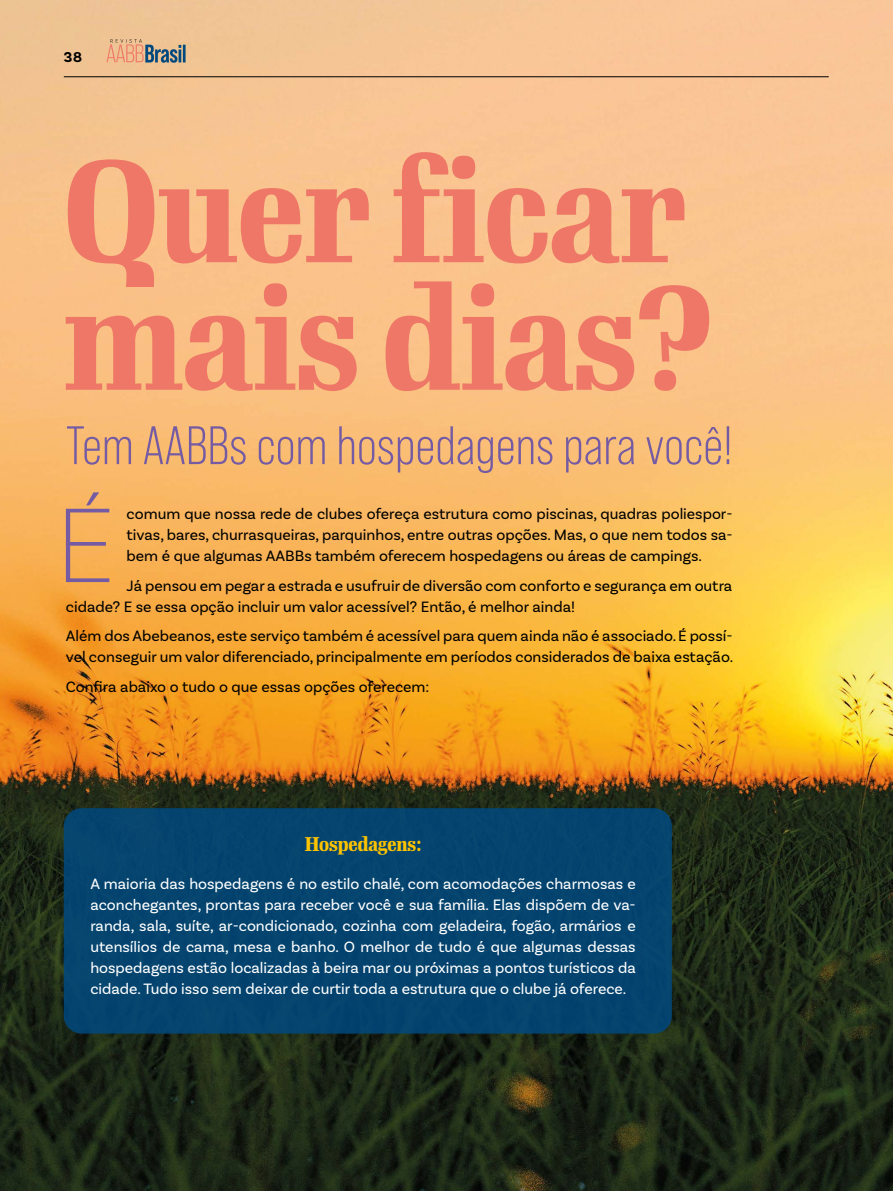
<style>
.page{position:relative;width:893px;height:1191px;background:#fff}
.page>*{position:absolute;margin:0;border:0;box-sizing:border-box;transform-origin:0 0}
.t1{font:700 142.5px/127.5px "Gimlet Display Condensed";color:#ee7767}
.t2{font:200 112.2px "Basic Sans";color:#745ba3}
.t3{font:54px "Bebas Neue Pro";color:#745ba3}
.t4{font:700 19.5px "Gimlet Display Condensed";color:#fdc300}
.t5{font:15.75px/21px "Basic Sans";color:#000}
.t6{font:15.75px/21px "Basic Sans";color:#fff;text-align:justify}
.t7{font:700 15px "Basic Sans";color:#000}
</style>
<div class="page">
<img style="left:0;top:0;width:893px;height:1191px">
<div style="left:64px;top:808px;width:608px;height:225px;background:#04446f;border-radius:18px"></div>
<svg style="left:106px;top:39px;width:80px;height:24px;background:#bca088"></svg>
<hr style="left:64px;top:76px;width:765px;height:1px;background:#000">
<p class="t7" style="left:64px;top:48px;width:20px">38</p>
<h1 class="t1" style="left:64px;top:140px;width:649px">Quer ficar mais dias?</h1>
<h3 class="t3" style="left:66px;top:415px;width:668px">Tem AABBs com hospedagens para você!</h3>
<h2 class="t2" style="left:55px;top:478px;width:62px">É</h2>
<p class="t5" style="left:127px;top:503px;width:607px;text-align:justify">comum que nossa rede de clubes ofereça estrutura como piscinas, quadras poliespor&shy;tivas, bares, churrasqueiras, parquinhos, entre outras opções. Mas, o que nem todos sa&shy;bem é que algumas AABBs também oferecem hospedagens ou áreas de campings.</p>
<p class="t5" style="left:66px;top:574px;width:668px;text-indent:61px">Já pensou em pegar a estrada e usufruir de diversão com conforto e segurança em outra cidade? E se essa opção incluir um valor acessível? Então, é melhor ainda!</p>
<p class="t5" style="left:66px;top:625px;width:669px">Além dos Abebeanos, este serviço também é acessível para quem ainda não é associado. É possí&shy;vel conseguir um valor diferenciado, principalmente em períodos considerados de baixa estação.</p>
<p class="t5" style="left:66px;top:675px;width:365px">Confira abaixo o tudo o que essas opções oferecem:</p>
<p class="t4" style="left:305px;top:830px;width:118px">Hospedagens:</p>
<p class="t6" style="left:90px;top:873px;width:547px">A maioria das hospedagens é no estilo chalé, com acomodações charmosas e aconchegantes, prontas para receber você e sua família. Elas dispõem de va&shy;randa, sala, suíte, ar-condicionado, cozinha com geladeira, fogão, armários e utensílios de cama, mesa e banho. O melhor de tudo é que algumas dessas hospedagens estão localizadas à beira mar ou próximas a pontos turísticos da cidade. Tudo isso sem deixar de curtir toda a estrutura que o clube já oferece.</p>
</div>
